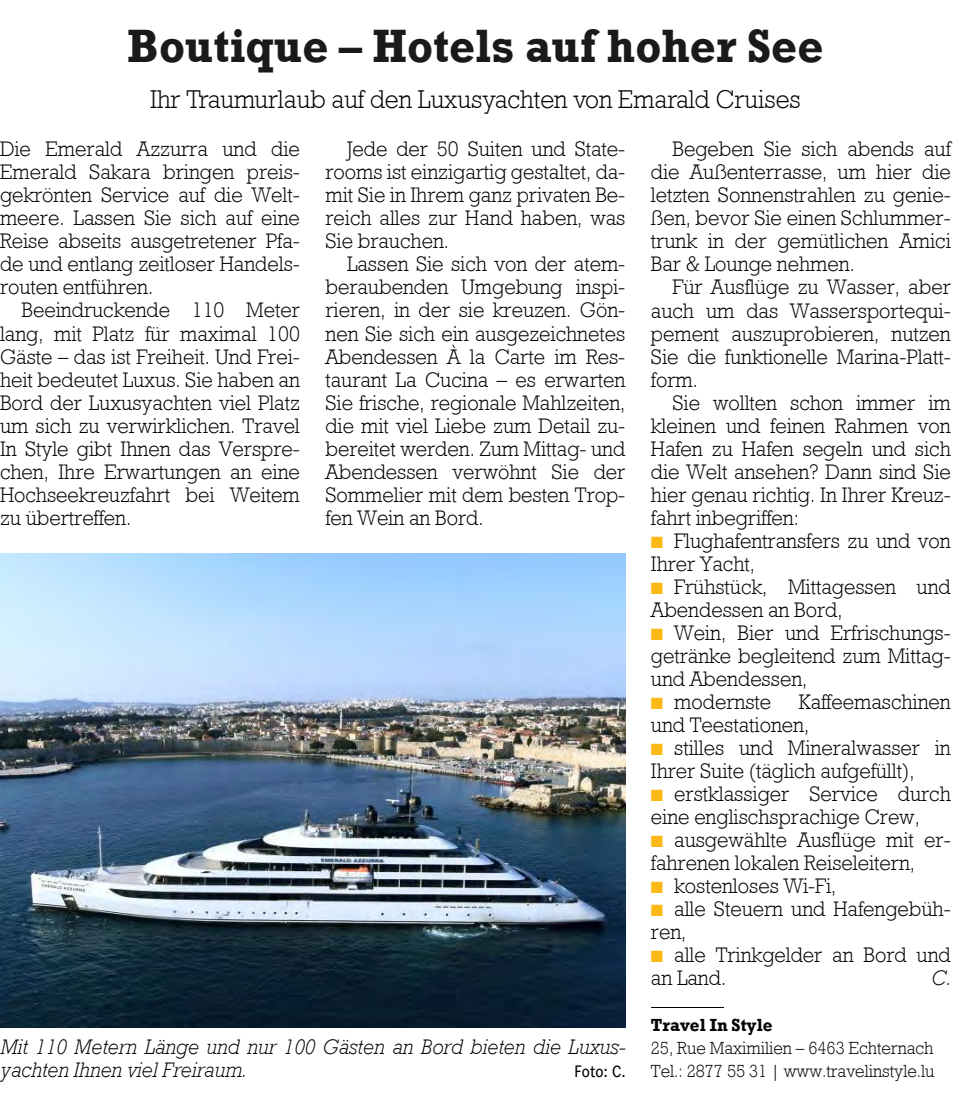
<style>
.page{position:relative;width:969px;height:1096px;background:#fff}
.page>*{position:absolute;margin:0;border:0;box-sizing:border-box;transform-origin:0 0}
.t1{font:700 47.93px "Rockwell";color:#1a1a1a;scale:.95 1}
.t2{font:300 26.32px "Rockwell";color:#000;scale:.95 1}
.t3{font:300 21.6px/22.9px "Rockwell";color:#000;text-align:justify;scale:.95 1}
.t4{font:italic 300 21.6px/22.9px "Rockwell";color:#000;scale:.95 1}
.t5{font:300 18px/22.9px "Rockwell";color:#000;scale:.95 1}
.t6{font:700 18px "Rockwell";color:#000;scale:.95 1}
.t7{font:16.88px "Poynter Gothic Text";color:#000;scale:.88 1}
.s1{color:#fcb814}
</style>
<div class="page">
<hr style="left:651px;top:1007px;width:72px;height:1px;background:#000">
<img style="left:0;top:553px;width:625px;height:474px">
<h1 class="t1" style="left:127px;top:17px;width:734px">Boutique – Hotels auf hoher See</h1>
<p class="t2" style="left:150px;top:84px;width:686px">Ihr Traumurlaub auf den Luxusyachten von Emarald Cruises</p>
<p class="t3" style="left:0;top:137px;width:317px">Die Emerald Azzurra und die Emerald Sakara bringen preis&shy;gekrönten Service auf die Welt&shy;meere. Lassen Sie sich auf eine Reise abseits ausgetretener Pfa&shy;de und entlang zeitloser Handels&shy;routen entführen.</p>
<p class="t3" style="left:0;top:298px;width:317px;text-indent:22px">Beeindruckende 110 Meter lang, mit Platz für maximal 100<br>Gäste – das ist Freiheit. Und Frei&shy;heit bedeutet Luxus. Sie haben an Bord der Luxusyachten viel Platz um sich zu verwirklichen. Travel In Style gibt Ihnen das Verspre&shy;chen, Ihre Erwartungen an eine Hochseekreuzfahrt bei Weitem zu übertreffen.</p>
<p class="t3" style="left:325px;top:137px;width:317px;text-indent:22px">Jede der 50 Suiten und State&shy;rooms ist einzigartig gestaltet, da&shy;mit Sie in Ihrem ganz privaten Be&shy;reich alles zur Hand haben, was Sie brauchen.</p>
<p class="t3" style="left:325px;top:252px;width:317px;text-indent:22px">Lassen Sie sich von der atem&shy;beraubenden Umgebung inspi&shy;rieren, in der sie kreuzen. Gön&shy;nen Sie sich ein ausgezeichnetes Abendessen À la Carte im Res&shy;taurant La Cucina – es erwarten Sie frische, regionale Mahlzeiten, die mit viel Liebe zum Detail zu&shy;bereitet werden. Zum Mittag- und Abendessen verwöhnt Sie der Sommelier mit dem besten Trop&shy;fen Wein an Bord.</p>
<p class="t3" style="left:651px;top:137px;width:317px;text-indent:22px">Begeben Sie sich abends auf die Außenterrasse, um hier die letzten Sonnenstrahlen zu genie&shy;ßen, bevor Sie einen Schlummer&shy;trunk in der gemütlichen Amici Bar &amp; Lounge nehmen.</p>
<p class="t3" style="left:651px;top:275px;width:317px;text-indent:22px">Für Ausflüge zu Wasser, aber auch um das Wassersportequi&shy;pement auszuprobieren, nutzen Sie die funktionelle Marina-Platt&shy;form.</p>
<p class="t3" style="left:651px;top:390px;width:317px;text-indent:22px">Sie wollten schon immer im kleinen und feinen Rahmen von Hafen zu Hafen segeln und sich die Welt ansehen? Dann sind Sie hier genau richtig. In Ihrer Kreuz&shy;fahrt inbegriffen:</p>
<p class="t3" style="left:651px;top:529px;width:317px"><span class="s1">■</span> Flughafentransfers zu und von<br>Ihrer Yacht,</p>
<p class="t3" style="left:651px;top:575px;width:317px"><span class="s1">■</span> Frühstück, Mittagessen und<br>Abendessen an Bord,</p>
<p class="t3" style="left:651px;top:621px;width:317px"><span class="s1">■</span> Wein, Bier und Erfrischungs&shy;getränke begleitend zum Mittag&shy;und Abendessen,</p>
<p class="t3" style="left:651px;top:690px;width:128px"><span class="s1">■</span> modernste</p>
<p class="t3" style="left:651px;top:690px;width:317px;text-indent:148px">Kaffeemaschinen und Teestationen,</p>
<p class="t3" style="left:651px;top:736px;width:317px"><span class="s1">■</span> stilles und Mineralwasser in<br>Ihrer Suite (täglich aufgefüllt),</p>
<p class="t3" style="left:651px;top:782px;width:317px"><span class="s1">■</span> erstklassiger Service durch eine englischsprachige Crew,</p>
<p class="t3" style="left:651px;top:828px;width:317px"><span class="s1">■</span> ausgewählte Ausflüge mit er&shy;fahrenen lokalen Reiseleitern,</p>
<p class="t3" style="left:651px;top:874px;width:197px"><span class="s1">■</span> kostenloses Wi-Fi,</p>
<p class="t3" style="left:651px;top:897px;width:317px"><span class="s1">■</span> alle Steuern und Hafengebüh&shy;ren,</p>
<p class="t3" style="left:651px;top:943px;width:317px"><span class="s1">■</span> alle Trinkgelder an Bord und an Land.</p>
<p class="t4" style="left:930px;top:966px;width:23px">C.</p>
<p class="t4" style="left:0;top:1035px;width:659px">Mit 110 Metern Länge und nur 100 Gästen an Bord bieten die Luxus&shy;yachten Ihnen viel Freiraum.</p>
<p class="t7" style="left:574px;top:1061px;width:59px">Foto: C.</p>
<p class="t6" style="left:651px;top:1014px;width:130px">Travel In Style</p>
<p class="t5" style="left:651px;top:1036px;width:300px">25, Rue Maximilien – 6463 Echternach<br>Tel.: 2877 55 31 | www.travelinstyle.lu</p>
</div>
